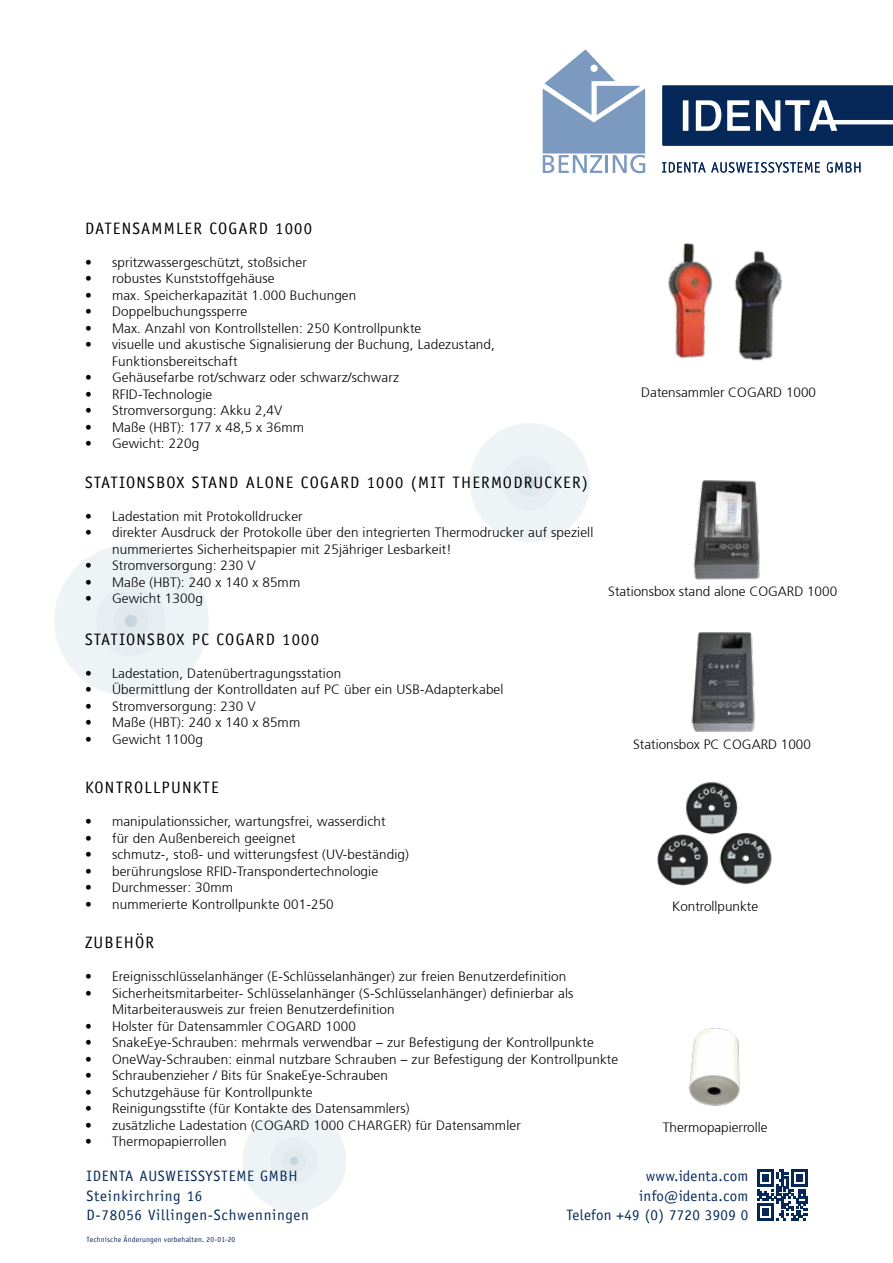
<style>
.page{position:relative;width:893px;height:1263px;background:#fff}
.page>*{position:absolute;margin:0;border:0;box-sizing:border-box;transform-origin:0 0}
.t1{font:16.5px "Officina Sans";letter-spacing:.075em;color:#000}
.t2{font:15px/19.5px "Officina Sans";letter-spacing:.05em;color:#052859}
.t3{font:15px/19.5px "Officina Sans";letter-spacing:.02em;color:#052859;text-align:right}
.t4{font:300 13.5px/16.5px "Frutiger";letter-spacing:.01em;color:#000}
.t5{font:7.5px "Officina Sans";letter-spacing:.025em;color:#052859}
</style>
<div class="page">
<svg style="left:757px;top:1169px;width:51px;height:51px"></svg>
<svg style="left:662px;top:162px;width:158px;height:11px"></svg>
<svg style="left:827px;top:162px;width:33px;height:11px"></svg>
<svg style="left:662px;top:85px;width:231px;height:61px"></svg>
<svg style="left:543px;top:49px;width:102px;height:124px"></svg>
<div style="left:470px;top:423px;width:120px;height:119px;background:#eef3f5;border-radius:50%"></div>
<div style="left:502px;top:456px;width:55px;height:54px;background:#e7eef1;border-radius:50%"></div>
<div style="left:516px;top:469px;width:27px;height:28px;background:#e1e9ed;border-radius:50%"></div>
<div style="left:525px;top:478px;width:9px;height:10px;background:#c5d5dd;border-radius:50%"></div>
<div style="left:242px;top:1109px;width:104px;height:103px;background:#eef3f5;border-radius:50%"></div>
<div style="left:270px;top:1137px;width:48px;height:47px;background:#e7eef1;border-radius:50%"></div>
<div style="left:282px;top:1149px;width:24px;height:24px;background:#e1e9ed;border-radius:50%"></div>
<div style="left:290px;top:1157px;width:8px;height:8px;background:#c5d5dd;border-radius:50%"></div>
<div style="left:54px;top:544px;width:155px;height:153px;background:#eef3f5;border-radius:50%"></div>
<div style="left:96px;top:586px;width:70px;height:70px;background:#e7eef1;border-radius:50%"></div>
<div style="left:113px;top:603px;width:36px;height:36px;background:#e1e9ed;border-radius:50%"></div>
<div style="left:125px;top:615px;width:12px;height:12px;background:#c5d5dd;border-radius:50%"></div>
<img style="left:657px;top:782px;width:115px;height:104px">
<img style="left:734px;top:250px;width:48px;height:111px">
<img style="left:668px;top:243px;width:45px;height:116px">
<img style="left:693px;top:480px;width:67px;height:100px">
<img style="left:691px;top:632px;width:64px;height:100px">
<img style="left:689px;top:1028px;width:51px;height:78px">
<p class="t1" style="left:85px;top:218px;width:228px">DATENSAMMLER COGARD 1000</p>
<p class="t4" style="left:85px;top:254px;width:223px">• spritzwassergeschützt, stoßsicher</p>
<p class="t4" style="left:85px;top:270px;width:191px">• robustes Kunststoffgehäuse</p>
<p class="t4" style="left:85px;top:287px;width:273px">• max. Speicherkapazität 1.000 Buchungen</p>
<p class="t4" style="left:85px;top:303px;width:164px">• Doppelbuchungssperre</p>
<p class="t4" style="left:85px;top:320px;width:338px">• Max. Anzahl von Kontrollstellen: 250 Kontrollpunkte</p>
<p class="t4" style="left:112px;top:336px;width:384px;text-indent:-27px">• visuelle und akustische Signalisierung der Buchung, Ladezustand,<br>Funktionsbereitschaft</p>
<p class="t4" style="left:85px;top:369px;width:315px">• Gehäusefarbe rot/schwarz oder schwarz/schwarz</p>
<p class="t4" style="left:85px;top:386px;width:129px">• RFID-Technologie</p>
<p class="t4" style="left:85px;top:402px;width:199px">• Stromversorgung: Akku 2,4V</p>
<p class="t4" style="left:85px;top:419px;width:221px">• Maße (HBT): 177 x 48,5 x 36mm</p>
<p class="t4" style="left:85px;top:435px;width:116px">• Gewicht: 220g</p>
<p class="t1" style="left:85px;top:472px;width:504px">STATIONSBOX STAND ALONE COGARD 1000 (MIT THERMODRUCKER)</p>
<p class="t4" style="left:85px;top:508px;width:219px">• Ladestation mit Protokolldrucker</p>
<p class="t4" style="left:112px;top:524px;width:483px;text-indent:-27px">• direkter Ausdruck der Protokolle über den integrierten Thermodrucker auf speziell nummeriertes Sicherheitspapier mit 25jähriger Lesbarkeit!</p>
<p class="t4" style="left:85px;top:557px;width:172px">• Stromversorgung: 230 V</p>
<p class="t4" style="left:85px;top:574px;width:217px">• Maße (HBT): 240 x 140 x 85mm</p>
<p class="t4" style="left:85px;top:590px;width:119px">• Gewicht 1300g</p>
<p class="t1" style="left:85px;top:629px;width:235px">STATIONSBOX PC COGARD 1000</p>
<p class="t4" style="left:85px;top:665px;width:258px">• Ladestation, Datenübertragungsstation</p>
<p class="t4" style="left:85px;top:681px;width:420px">• Übermittlung der Kontrolldaten auf PC über ein USB-Adapterkabel</p>
<p class="t4" style="left:85px;top:698px;width:172px">• Stromversorgung: 230 V</p>
<p class="t4" style="left:85px;top:714px;width:217px">• Maße (HBT): 240 x 140 x 85mm</p>
<p class="t4" style="left:85px;top:731px;width:119px">• Gewicht 1100g</p>
<p class="t1" style="left:85px;top:777px;width:135px">KONTROLLPUNKTE</p>
<p class="t4" style="left:85px;top:813px;width:302px">• manipulationssicher, wartungsfrei, wasserdicht</p>
<p class="t4" style="left:85px;top:830px;width:212px">• für den Außenbereich geeignet</p>
<p class="t4" style="left:85px;top:846px;width:325px">• schmutz-, stoß- und witterungsfest (UV-beständig)</p>
<p class="t4" style="left:85px;top:863px;width:295px">• berührungslose RFID-Transpondertechnologie</p>
<p class="t4" style="left:85px;top:879px;width:150px">• Durchmesser: 30mm</p>
<p class="t4" style="left:85px;top:896px;width:250px">• nummerierte Kontrollpunkte 001-250</p>
<p class="t1" style="left:85px;top:932px;width:71px">ZUBEHÖR</p>
<p class="t4" style="left:85px;top:968px;width:483px">• Ereignisschlüsselanhänger (E-Schlüsselanhänger) zur freien Benutzerdefinition</p>
<p class="t4" style="left:112px;top:985px;width:463px;text-indent:-27px">• Sicherheitsmitarbeiter- Schlüsselanhänger (S-Schlüsselanhänger) definierbar als<br>Mitarbeiterausweis zur freien Benutzerdefinition</p>
<p class="t4" style="left:85px;top:1018px;width:273px">• Holster für Datensammler COGARD 1000</p>
<p class="t4" style="left:85px;top:1034px;width:510px">• SnakeEye-Schrauben: mehrmals verwendbar – zur Befestigung der Kontrollpunkte</p>
<p class="t4" style="left:85px;top:1051px;width:535px">• OneWay-Schrauben: einmal nutzbare Schrauben – zur Befestigung der Kontrollpunkte</p>
<p class="t4" style="left:85px;top:1067px;width:304px">• Schraubenzieher / Bits für SnakeEye-Schrauben</p>
<p class="t4" style="left:85px;top:1084px;width:229px">• Schutzgehäuse für Kontrollpunkte</p>
<p class="t4" style="left:85px;top:1100px;width:326px">• Reinigungsstifte (für Kontakte des Datensammlers)</p>
<p class="t4" style="left:85px;top:1117px;width:437px">• zusätzliche Ladestation (COGARD 1000 CHARGER) für Datensammler</p>
<p class="t4" style="left:85px;top:1133px;width:143px">• Thermopapierrollen</p>
<p class="t4" style="left:641px;top:384px;width:176px">Datensammler COGARD 1000</p>
<p class="t4" style="left:608px;top:583px;width:230px">Stationsbox stand alone COGARD 1000</p>
<p class="t4" style="left:633px;top:736px;width:179px">Stationsbox PC COGARD 1000</p>
<p class="t4" style="left:672px;top:899px;width:88px">Kontrollpunkte</p>
<p class="t4" style="left:663px;top:1119px;width:106px">Thermopapierrolle</p>
<p class="t2" style="left:87px;top:1167px;width:224px">IDENTA AUSWEISSYSTEME GMBH<br>Steinkirchring 16<br>D-78056 Villingen-Schwenningen</p>
<p class="t5" style="left:87px;top:1234px;width:150px">Technische Änderungen vorbehalten. 20-01-20</p>
<p class="t3" style="left:566px;top:1167px;width:183px">www.identa.com info@identa.com<br>Telefon +49 (0) 7720 3909 0</p>
</div>
